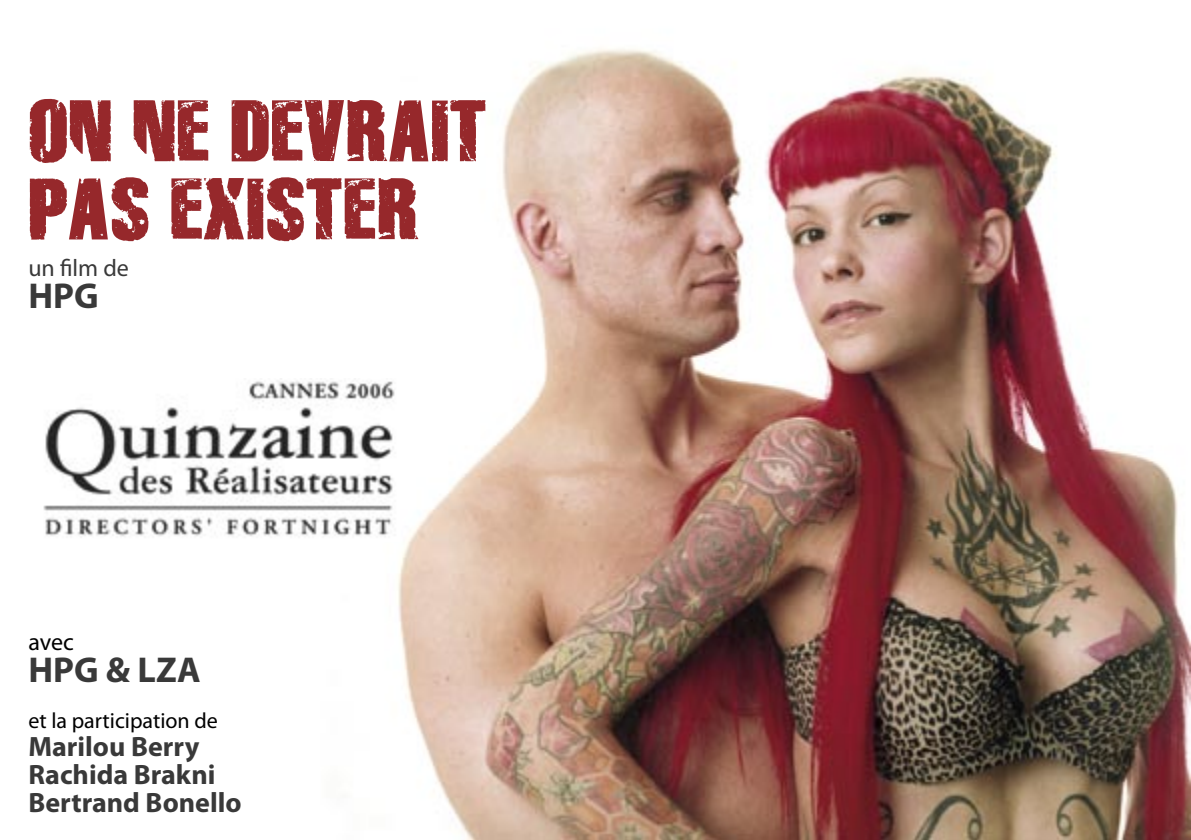
<style>
.page{position:relative;width:1191px;height:840px;background:#fff}
.page>*{position:absolute;margin:0;border:0;box-sizing:border-box;transform-origin:0 0}
.t1{font:86px "Disintegration";color:#96282b}
.t2{font:700 36px "Myriad Pro";color:#393939}
.t3{font:700 28px "Myriad Pro";color:#393939}
.t4{font:24px "Myriad Pro";color:#393939}
.t5{font:24px "Myriad Pro";color:#000}
.t6{font:22px "Myriad Pro";color:#000}
</style>
<div class="page">
<img style="left:398px;top:48px;width:793px;height:791px">
<img style="left:43px;top:378px;width:356px;height:163px">
<p class="t1" style="left:28px;top:75px;width:460px">ON NE DEVRAIT</p>
<p class="t1" style="left:28px;top:153px;width:393px">PAS EXISTER</p>
<p class="t4" style="left:28px;top:255px;width:102px">un film de</p>
<p class="t2" style="left:28px;top:276px;width:72px">HPG</p>
<p class="t5" style="left:28px;top:628px;width:47px">avec</p>
<p class="t2" style="left:28px;top:649px;width:174px">HPG &amp; LZA</p>
<p class="t6" style="left:28px;top:707px;width:191px">et la participation de</p>
<p class="t3" style="left:28px;top:730px;width:172px">Marilou Berry</p>
<p class="t3" style="left:28px;top:758px;width:189px">Rachida Brakni</p>
<p class="t3" style="left:28px;top:786px;width:215px">Bertrand Bonello</p>
</div>
